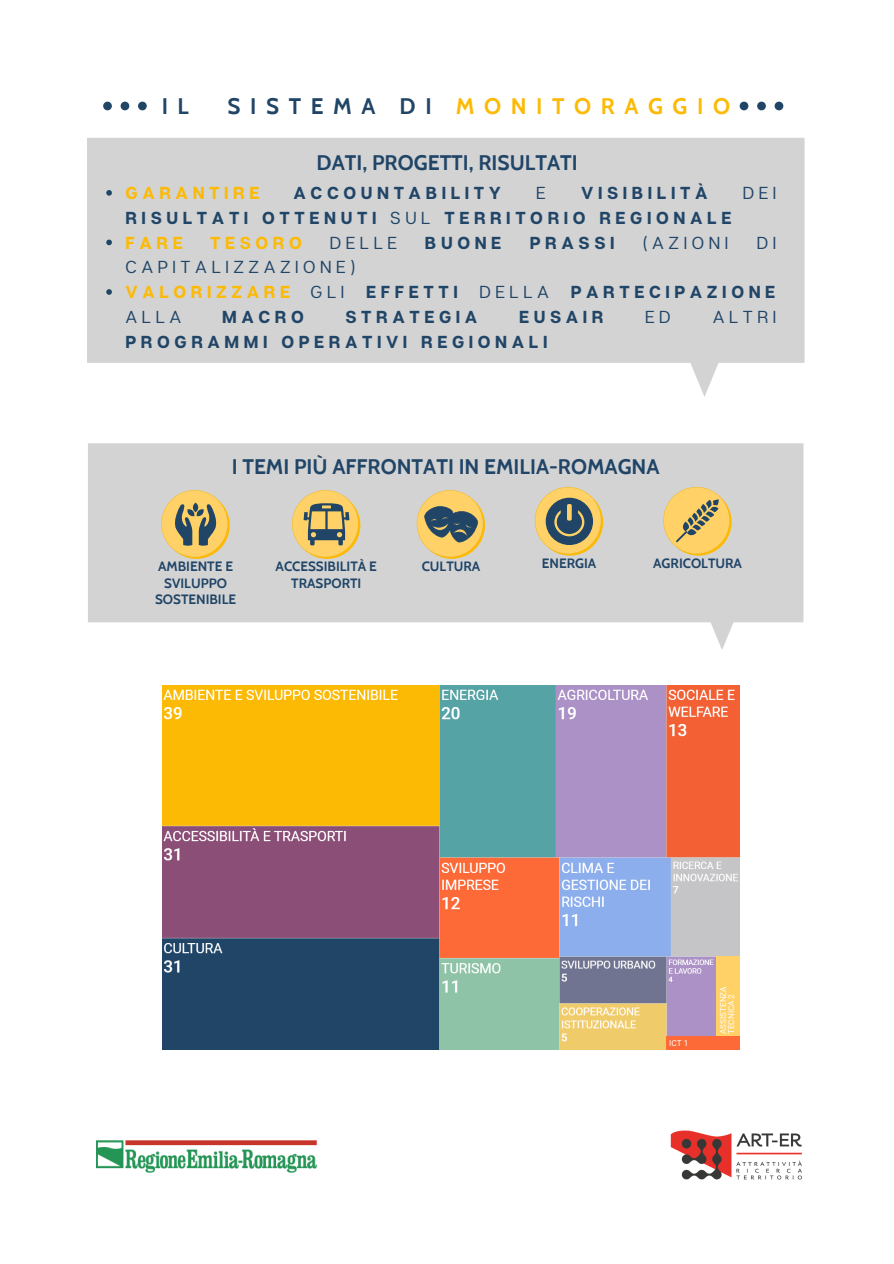
<style>
.page{position:relative;width:894px;height:1264px;background:#fff}
.page>*{position:absolute;margin:0;border:0;box-sizing:border-box;transform-origin:0 0}
.t1{font:700 22.5px "Cabin";letter-spacing:.425em;color:#fcba04}
.t2{font:700 22.5px "Cabin";color:#204567}
.t3{font:700 21px "Cabin";color:#204567}
.t4{font:700 17.25px "Articulat CF";letter-spacing:.265em;color:#204567}
.t5{font:17.25px "Articulat CF";letter-spacing:.265em;color:#204567}
.t6{font:700 17.25px "Articulat CF";letter-spacing:.265em;color:#fcba04}
.t7{font:700 13.5px/16.4px "Cabin";color:#204567;text-align:center}
.t8{font:8.25px/8.2px "Roboto";color:#fff}
.s1{color:#204567}
.s2{font-weight:400}
.s3{font-weight:400;color:#204567}
</style>
<div class="page">
<svg style="left:103px;top:102px;width:44px;height:8px"></svg>
<svg style="left:739px;top:102px;width:44px;height:8px"></svg>
<svg style="left:87px;top:138px;width:717px;height:259px;background:#d8d8d9"></svg>
<svg style="left:106px;top:190px;width:6px;height:6px"></svg>
<svg style="left:106px;top:239px;width:6px;height:6px"></svg>
<svg style="left:106px;top:289px;width:6px;height:6px"></svg>
<svg style="left:88px;top:443px;width:715px;height:207px;fill:#d3d3d4"></svg>
<svg style="left:161px;top:490px;width:69px;height:69px;background:#c9b57a"></svg>
<svg style="left:663px;top:487px;width:68px;height:68px;background:#e1c378"></svg>
<svg style="left:416px;top:490px;width:69px;height:69px;background:#b9ab7a"></svg>
<svg style="left:292px;top:490px;width:68px;height:69px;background:#ceb779"></svg>
<svg style="left:534px;top:487px;width:69px;height:68px;background:#aca279"></svg>
<img style="left:162px;top:685px;width:577px;height:364px">
<div style="left:715px;top:956px;width:24px;height:80px;background:#ffd167"></div>
<div style="left:666px;top:1036px;width:73px;height:13px;background:#fd6a37"></div>
<img style="left:670px;top:1130px;width:132px;height:50px">
<img style="left:96px;top:1140px;width:222px;height:33px">
<p class="t2" style="left:162px;top:92px;width:29px">I L</p>
<p class="t1" style="left:227px;top:92px;width:504px"><span class="s1">SISTEMA DI</span> MONITORAGGIO</p>
<p class="t3" style="left:316px;top:150px;width:262px">DATI, PROGETTI, RISULTATI</p>
<p class="t6" style="left:125px;top:182px;width:135px">GARANTIRE</p>
<p class="t4" style="left:293px;top:182px;width:209px">ACCOUNTABILITY</p>
<p class="t5" style="left:536px;top:182px;width:11px">E</p>
<p class="t4" style="left:581px;top:182px;width:128px">VISIBILITÀ</p>
<p class="t5" style="left:742px;top:182px;width:35px">DEI</p>
<p class="t4" style="left:125px;top:207px;width:607px">RISULTATI OTTENUTI <span class="s2">SUL</span> TERRITORIO REGIONALE</p>
<p class="t6" style="left:125px;top:232px;width:59px">FARE</p>
<p class="t6" style="left:210px;top:232px;width:93px">TESORO</p>
<p class="t5" style="left:330px;top:232px;width:69px">DELLE</p>
<p class="t4" style="left:425px;top:232px;width:78px">BUONE</p>
<p class="t4" style="left:529px;top:232px;width:86px">PRASSI</p>
<p class="t5" style="left:642px;top:232px;width:87px">(AZIONI</p>
<p class="t5" style="left:756px;top:232px;width:21px">D I</p>
<p class="t5" style="left:125px;top:256px;width:231px">CAPITALIZZAZIONE)</p>
<p class="t6" style="left:125px;top:281px;width:220px">VALORIZZARE <span class="s3">GLI</span></p>
<p class="t4" style="left:366px;top:281px;width:93px">EFFETTI</p>
<p class="t5" style="left:479px;top:281px;width:71px">DELLA</p>
<p class="t4" style="left:570px;top:281px;width:206px">PARTECIPAZIONE</p>
<p class="t5" style="left:125px;top:306px;width:57px">ALLA</p>
<p class="t4" style="left:222px;top:306px;width:83px">MACRO</p>
<p class="t4" style="left:345px;top:306px;width:133px">STRATEGIA</p>
<p class="t4" style="left:519px;top:306px;width:86px">EUSAIR</p>
<p class="t5" style="left:645px;top:306px;width:27px">E D</p>
<p class="t5" style="left:712px;top:306px;width:65px">ALTRI</p>
<p class="t4" style="left:125px;top:331px;width:423px">PROGRAMMI OPERATIVI REGIONALI</p>
<p class="t3" style="left:232px;top:454px;width:429px">I TEMI PIÙ AFFRONTATI IN EMILIA-ROMAGNA</p>
<p class="t7" style="left:155px;top:558px;width:82px">AMBIENTE E<br>SVILUPPO<br>SOSTENIBILE</p>
<p class="t7" style="left:275px;top:558px;width:103px">ACCESSIBILITÀ E</p>
<p class="t7" style="left:421px;top:558px;width:60px">CULTURA</p>
<p class="t7" style="left:653px;top:555px;width:90px">AGRICOLTURA</p>
<p class="t7" style="left:291px;top:574px;width:72px">TRASPORTI</p>
<p class="t7" style="left:541px;top:555px;width:56px">ENERGIA</p>
<p class="t8" style="left:669px;top:1038px;width:21px">ICT 1</p>
<p class="t8" style="left:718px;top:1034px;width:49px;rotate:-90deg">ASSISTENZA<br>TECNICA 2</p>
</div>
